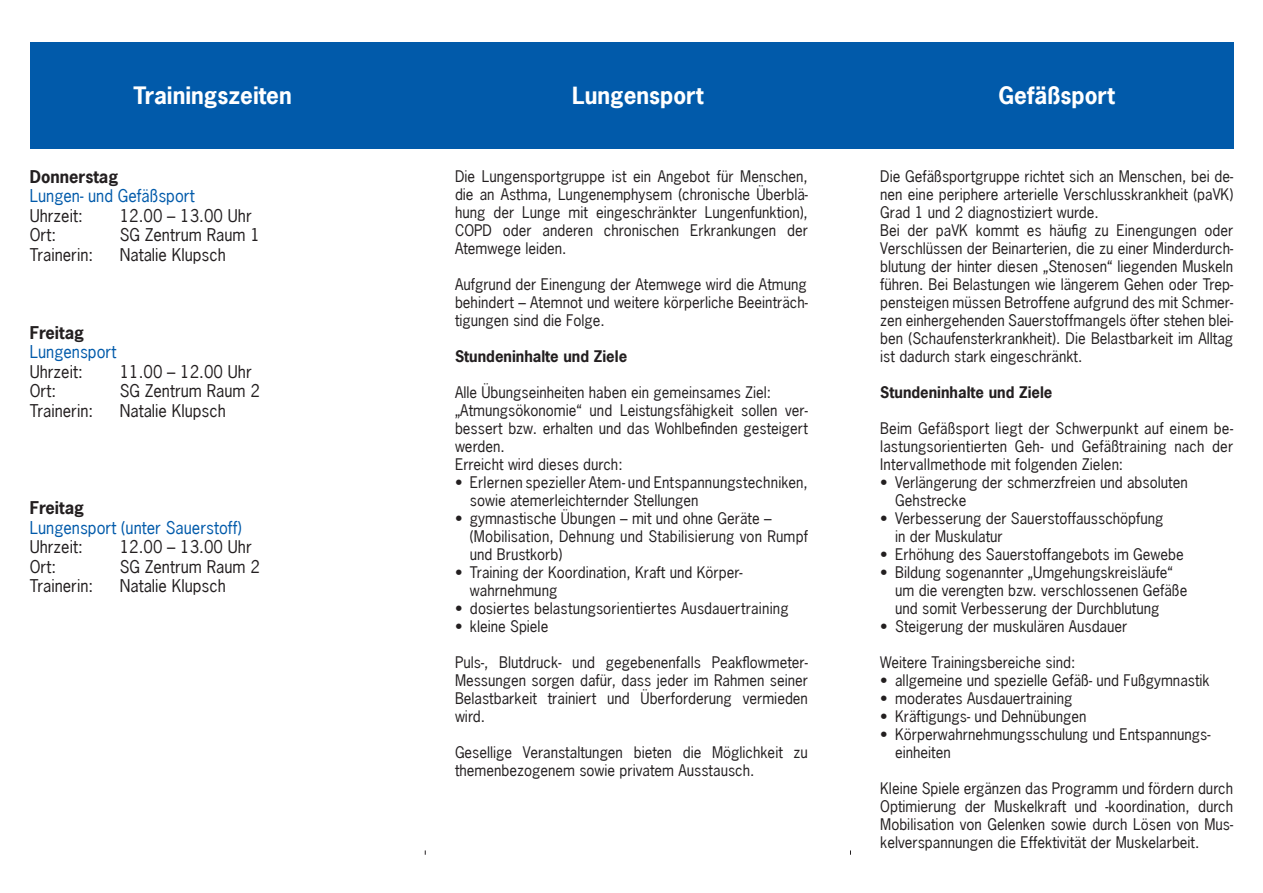
<style>
.page{position:relative;width:1263px;height:893px;background:#fff}
.page>*{position:absolute;margin:0;border:0;box-sizing:border-box;transform-origin:0 0}
.t1{font:700 22.5px "News Gothic LT";color:#fff}
.t2{font:16.5px "News Gothic LT";color:#231f20}
.t3{font:16.5px "News Gothic LT";color:#015aaa}
.t4{font:700 16.5px "News Gothic LT";color:#231f20}
.t5{font:15px/18px "News Gothic LT";color:#231f20;text-align:justify}
.t6{font:700 15px "News Gothic LT";color:#231f20}
</style>
<div class="page">
<div style="left:30px;top:43px;width:1203px;height:106px;background:#015aaa"></div>
<p class="t1" style="left:133px;top:81px;width:160px">Trainingszeiten</p>
<p class="t1" style="left:572px;top:81px;width:133px">Lungensport</p>
<p class="t1" style="left:999px;top:81px;width:118px">Gefäßsport</p>
<p class="t4" style="left:30px;top:166px;width:90px">Donnerstag</p>
<p class="t3" style="left:30px;top:186px;width:167px">Lungen- und Gefäßsport</p>
<p class="t2" style="left:30px;top:205px;width:54px">Uhrzeit:</p>
<p class="t2" style="left:120px;top:205px;width:133px">12.00 – 13.00 Uhr</p>
<p class="t2" style="left:30px;top:225px;width:28px">Ort:</p>
<p class="t2" style="left:120px;top:225px;width:142px">SG Zentrum Raum 1</p>
<p class="t2" style="left:30px;top:244px;width:65px">Trainerin:</p>
<p class="t2" style="left:120px;top:244px;width:108px">Natalie Klupsch</p>
<p class="t4" style="left:30px;top:322px;width:56px">Freitag</p>
<p class="t3" style="left:30px;top:342px;width:88px">Lungensport</p>
<p class="t2" style="left:30px;top:361px;width:54px">Uhrzeit:</p>
<p class="t2" style="left:120px;top:361px;width:133px">11.00 – 12.00 Uhr</p>
<p class="t2" style="left:30px;top:381px;width:28px">Ort:</p>
<p class="t2" style="left:120px;top:381px;width:142px">SG Zentrum Raum 2</p>
<p class="t2" style="left:30px;top:400px;width:65px">Trainerin:</p>
<p class="t2" style="left:120px;top:400px;width:108px">Natalie Klupsch</p>
<p class="t4" style="left:30px;top:497px;width:56px">Freitag</p>
<p class="t3" style="left:30px;top:517px;width:213px">Lungensport (unter Sauerstoff)</p>
<p class="t2" style="left:30px;top:537px;width:54px">Uhrzeit:</p>
<p class="t2" style="left:120px;top:537px;width:133px">12.00 – 13.00 Uhr</p>
<p class="t2" style="left:30px;top:556px;width:28px">Ort:</p>
<p class="t2" style="left:120px;top:556px;width:142px">SG Zentrum Raum 2</p>
<p class="t2" style="left:30px;top:576px;width:65px">Trainerin:</p>
<p class="t2" style="left:120px;top:576px;width:108px">Natalie Klupsch</p>
<p class="t5" style="left:455px;top:167px;width:354px">Die Lungensportgruppe ist ein Angebot für Menschen, die an Asthma, Lungenemphysem (chronische Überblä&shy;hung der Lunge mit eingeschränkter Lungenfunktion), COPD oder anderen chronischen Erkrankungen der Atemwege leiden.</p>
<p class="t5" style="left:455px;top:275px;width:353px">Aufgrund der Einengung der Atemwege wird die Atmung</p>
<p class="t5" style="left:455px;top:293px;width:354px">behindert – Atemnot und weitere körperliche Beeinträch&shy;tigungen sind die Folge.</p>
<p class="t6" style="left:455px;top:346px;width:174px">Stundeninhalte und Ziele</p>
<p class="t5" style="left:455px;top:383px;width:318px">Alle Übungseinheiten haben ein gemeinsames Ziel:</p>
<p class="t5" style="left:455px;top:401px;width:354px">„Atmungsökonomie“ und Leistungsfähigkeit sollen ver&shy;bessert bzw. erhalten und das Wohlbefinden gesteigert werden.</p>
<p class="t5" style="left:455px;top:455px;width:169px">Erreicht wird dieses durch:</p>
<p class="t5" style="left:455px;top:473px;width:354px">• Erlernen spezieller Atem- und Entspannungstechniken,</p>
<p class="t5" style="left:470px;top:491px;width:230px">sowie atemerleichternder Stellungen</p>
<p class="t5" style="left:455px;top:509px;width:318px">• gymnastische Übungen – mit und ohne Geräte –</p>
<p class="t5" style="left:470px;top:527px;width:340px">(Mobilisation, Dehnung und Stabilisierung von Rumpf</p>
<p class="t5" style="left:470px;top:545px;width:94px">und Brustkorb)</p>
<p class="t5" style="left:470px;top:563px;width:274px;text-indent:-15px">• Training der Koordination, Kraft und Körper&shy;wahrnehmung</p>
<p class="t5" style="left:455px;top:599px;width:335px">• dosiertes belastungsorientiertes Ausdauertraining</p>
<p class="t5" style="left:455px;top:617px;width:95px">• kleine Spiele</p>
<p class="t5" style="left:455px;top:653px;width:354px">Puls-, Blutdruck- und gegebenenfalls Peakflowmeter-Messungen sorgen dafür, dass jeder im Rahmen seiner Belastbarkeit trainiert und Überforderung vermieden wird.</p>
<p class="t5" style="left:455px;top:743px;width:354px">Gesellige Veranstaltungen bieten die Möglichkeit zu themenbezogenem sowie privatem Ausstausch.</p>
<p class="t5" style="left:880px;top:167px;width:354px">Die Gefäßsportgruppe richtet sich an Menschen, bei de&shy;nen eine periphere arterielle Verschlusskrankheit (paVK)<br>Grad 1 und 2 diagnostiziert wurde.</p>
<p class="t5" style="left:880px;top:221px;width:354px">Bei der paVK kommt es häufig zu Einengungen oder Verschlüssen der Beinarterien, die zu einer Minderdurch&shy;blutung der hinter diesen „Stenosen“ liegenden Muskeln führen. Bei Belastungen wie längerem Gehen oder Trep&shy;pensteigen müssen Betroffene aufgrund des mit Schmer&shy;zen einhergehenden Sauerstoffmangels öfter stehen blei&shy;ben (Schaufensterkrankheit). Die Belastbarkeit im Alltag ist dadurch stark eingeschränkt.</p>
<p class="t6" style="left:880px;top:382px;width:174px">Stundeninhalte und Ziele</p>
<p class="t5" style="left:880px;top:419px;width:354px">Beim Gefäßsport liegt der Schwerpunkt auf einem be&shy;lastungsorientierten Geh- und Gefäßtraining nach der Intervallmethode mit folgenden Zielen:</p>
<p class="t5" style="left:895px;top:473px;width:294px;text-indent:-15px">• Verlängerung der schmerzfreien und absoluten<br>Gehstrecke</p>
<p class="t5" style="left:895px;top:509px;width:270px;text-indent:-15px">• Verbesserung der Sauerstoffausschöpfung in der Muskulatur</p>
<p class="t5" style="left:880px;top:545px;width:305px">• Erhöhung des Sauerstoffangebots im Gewebe</p>
<p class="t5" style="left:895px;top:563px;width:294px;text-align:left;text-indent:-15px">• Bildung sogenannter „Umgehungskreisläufe“ um die verengten bzw. verschlossenen Gefäße und somit Verbesserung der Durchblutung</p>
<p class="t5" style="left:880px;top:617px;width:249px">• Steigerung der muskulären Ausdauer</p>
<p class="t5" style="left:880px;top:653px;width:197px">Weitere Trainingsbereiche sind:</p>
<p class="t5" style="left:880px;top:671px;width:331px">• allgemeine und spezielle Gefäß- und Fußgymnastik</p>
<p class="t5" style="left:880px;top:689px;width:194px">• moderates Ausdauertraining</p>
<p class="t5" style="left:880px;top:707px;width:208px">• Kräftigungs- und Dehnübungen</p>
<p class="t5" style="left:895px;top:725px;width:317px;text-indent:-15px">• Körperwahrnehmungsschulung und Entspannungs&shy;einheiten</p>
<p class="t5" style="left:880px;top:779px;width:354px">Kleine Spiele ergänzen das Programm und fördern durch Optimierung der Muskelkraft und -koordination, durch Mobilisation von Gelenken sowie durch Lösen von Mus&shy;kelverspannungen die Effektivität der Muskelarbeit.</p>
</div>
